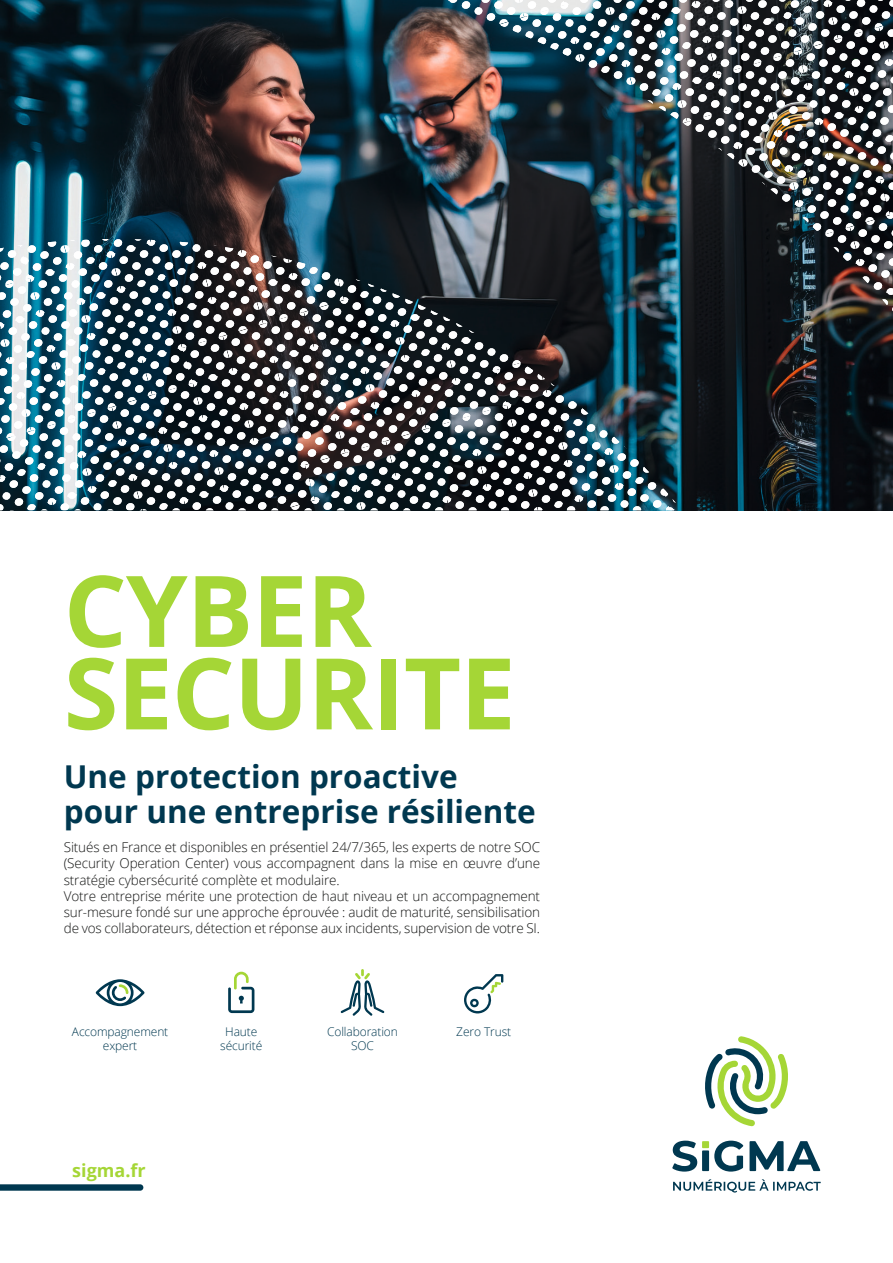
<style>
.page{position:relative;width:893px;height:1263px;background:#fff}
.page>*{position:absolute;margin:0;border:0;box-sizing:border-box;transform-origin:0 0}
.t1{font:700 99px/82.5px "Open Sans";letter-spacing:-.01em;color:#a5d636}
.t2{font:700 31.5px/34.5px "Open Sans";color:#003850}
.t3{font:700 18px "Open Sans";color:#a5d636}
.t4{font:300 13.5px/16.2px "Open Sans";letter-spacing:-.01em;color:#131413}
.t5{font:300 12px/14.4px "Open Sans";letter-spacing:-.01em;color:#003850;text-align:center}
</style>
<div class="page">
<svg style="left:705px;top:1036px;width:83px;height:90px"></svg>
<svg style="left:673px;top:1179px;width:148px;height:13px"></svg>
<svg style="left:672px;top:1140px;width:148px;height:31px"></svg>
<svg style="left:1px;top:1184px;width:142px;height:7px"></svg>
<hr style="left:0;top:861px;width:1px;height:402px;background:#003850">
<img style="left:0;top:0;width:893px;height:510px">
<svg style="left:96px;top:979px;width:49px;height:27px"></svg>
<svg style="left:228px;top:972px;width:26px;height:41px"></svg>
<svg style="left:341px;top:969px;width:43px;height:47px"></svg>
<svg style="left:464px;top:974px;width:39px;height:39px"></svg>
<h1 class="t1" style="left:64px;top:567px;width:453px">CYBER<br>SECURITE</h1>
<h2 class="t2" style="left:64px;top:758px;width:474px">Une protection proactive pour une entreprise résiliente</h2>
<p class="t4" style="left:64px;top:839px;width:478px">Situés en France et disponibles en présentiel 24/7/365, les experts de notre SOC (Security Operation Center) vous accompagnent dans la mise en œuvre d’une stratégie cybersécurité complète et modulaire.<br>Votre entreprise mérite une protection de haut niveau et un accompagnement sur-mesure fondé sur une approche éprouvée : audit de maturité, sensibilisation de vos collaborateurs, détection et réponse aux incidents, supervision de votre SI.</p>
<p class="t5" style="left:72px;top:1024px;width:98px">Accompagnement expert</p>
<p class="t5" style="left:220px;top:1024px;width:44px">Haute sécurité</p>
<p class="t5" style="left:327px;top:1024px;width:72px">Collaboration<br>SOC</p>
<p class="t5" style="left:456px;top:1024px;width:56px">Zero Trust</p>
<h3 class="t3" style="left:72px;top:1158px;width:75px">sigma.fr</h3>
</div>
